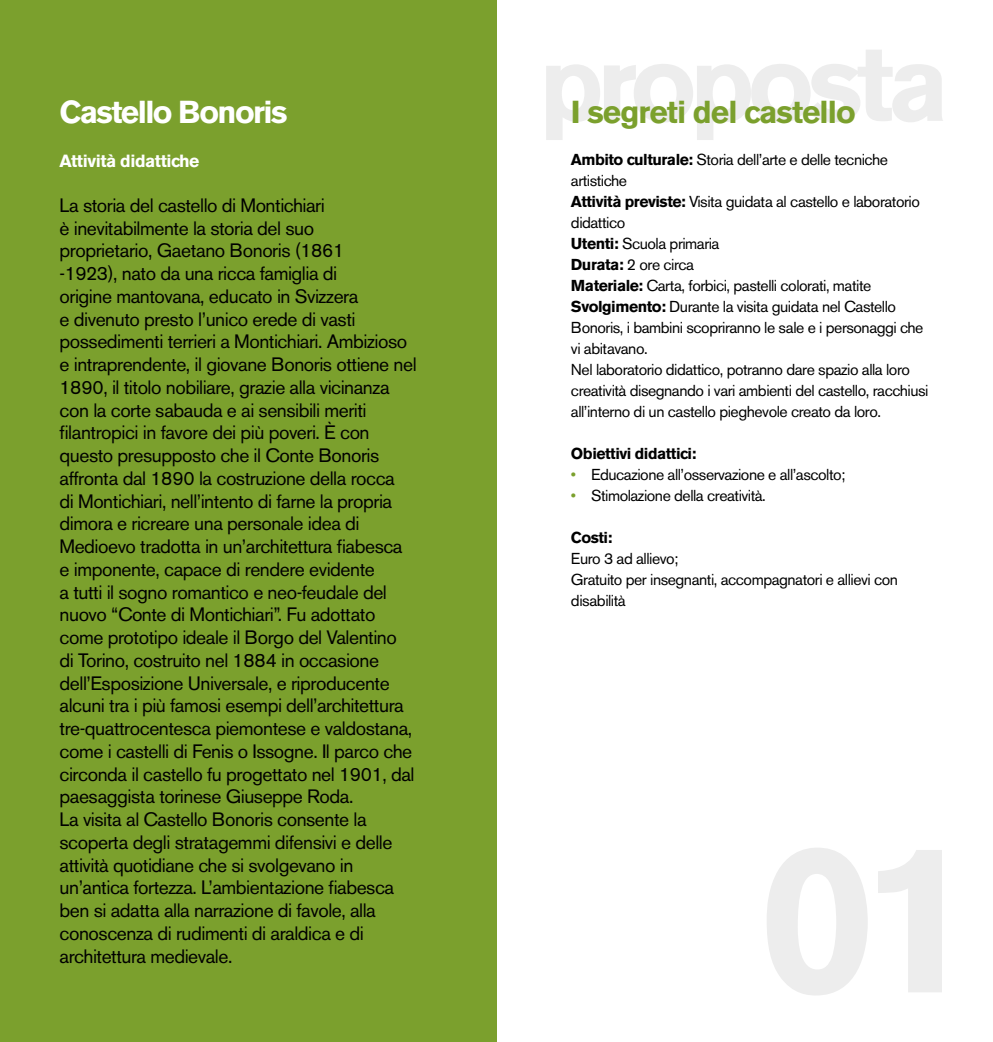
<style>
.page{position:relative;width:993px;height:1042px;background:#fff}
.page>*{position:absolute;margin:0;border:0;box-sizing:border-box;transform-origin:0 0}
.t1{font:700 31.5px "Akzidenz Grotesk BE";letter-spacing:-.03em;color:#7ba02d}
.Titolo_2{font:700 31.5px "Akzidenz Grotesk BE";letter-spacing:-.05em;color:#fff}
.Corpo_del_testo_2{font:19.25px/22.8px "Akzidenz Grotesk BE";letter-spacing:-.025em;color:#000}
.Titolo_2-2{font:700 17.5px "Akzidenz Grotesk BE";letter-spacing:-.025em;color:#fff}
.t2{font:15.75px/21px "Akzidenz Grotesk BE";letter-spacing:-.03em;color:#000}
.t3{font:700 15.75px "Akzidenz Grotesk BE";letter-spacing:-.03em;color:#000}
.s1{font-weight:700}
.s2{color:#7ba02d}
</style>
<div class="page">
<div style="left:0;top:0;width:496px;height:1042px;background:#7ba02d"></div>
<svg style="left:546px;top:50px;width:397px;height:90px"></svg>
<p class="Titolo_2" style="left:60px;top:94px;width:229px">Castello Bonoris</p>
<p class="Titolo_2-2" style="left:60px;top:151px;width:141px">Attività didattiche</p>
<p class="Corpo_del_testo_2" style="left:60px;top:194px;width:358px">La storia del castello di Montichiari<br>è inevitabilmente la storia del suo<br>proprietario, Gaetano Bonoris (1861<br>-1923), nato da una ricca famiglia di<br>origine mantovana, educato in Svizzera<br>e divenuto presto l’unico erede di vasti possedimenti terrieri a Montichiari. Ambizioso e intraprendente, il giovane Bonoris ottiene nel 1890, il titolo nobiliare, grazie alla vicinanza con la corte sabauda e ai sensibili meriti filantropici in favore dei più poveri. È con questo presupposto che il Conte Bonoris affronta dal 1890 la costruzione della rocca<br>di Montichiari, nell’intento di farne la propria dimora e ricreare una personale idea di Medioevo tradotta in un’architettura fiabesca e imponente, capace di rendere evidente<br>a tutti il sogno romantico e neo-feudale del nuovo “Conte di Montichiari”. Fu adottato come prototipo ideale il Borgo del Valentino<br>di Torino, costruito nel 1884 in occasione dell’Esposizione Universale, e riproducente alcuni tra i più famosi esempi dell’architettura tre-quattrocentesca piemontese e valdostana, come i castelli di Fenis o Issogne. Il parco che circonda il castello fu progettato nel 1901, dal paesaggista torinese Giuseppe Roda.</p>
<p class="Corpo_del_testo_2" style="left:60px;top:808px;width:336px">La visita al Castello Bonoris consente la scoperta degli stratagemmi difensivi e delle attività quotidiane che si svolgevano in un’antica fortezza. L’ambientazione fiabesca ben si adatta alla narrazione di favole, alla conoscenza di rudimenti di araldica e di architettura medievale.</p>
<p class="t1" style="left:570px;top:94px;width:286px">I segreti del castello</p>
<p class="t2" style="left:570px;top:149px;width:318px"><span class="s1">Ambito culturale:</span> Storia dell’arte e delle tecniche artistiche</p>
<p class="t2" style="left:570px;top:191px;width:350px"><span class="s1">Attività previste:</span> Visita guidata al castello e laboratorio didattico</p>
<p class="t2" style="left:570px;top:233px;width:150px"><span class="s1">Utenti:</span> Scuola primaria</p>
<p class="t2" style="left:570px;top:254px;width:125px"><span class="s1">Durata:</span> 2 ore circa</p>
<p class="t2" style="left:570px;top:275px;width:302px"><span class="s1">Materiale:</span> Carta, forbici, pastelli colorati, matite</p>
<p class="t2" style="left:570px;top:296px;width:354px"><span class="s1">Svolgimento:</span> Durante la visita guidata nel Castello<br>Bonoris, i bambini scopriranno le sale e i personaggi che vi abitavano.</p>
<p class="t2" style="left:570px;top:359px;width:359px">Nel laboratorio didattico, potranno dare spazio alla loro creatività disegnando i vari ambienti del castello, racchiusi all’interno di un castello pieghevole creato da loro.</p>
<p class="t3" style="left:570px;top:444px;width:127px">Obiettivi didattici:</p>
<p class="t2" style="left:570px;top:464px;width:276px"><span class="s2">•</span> Educazione all’osservazione e all’ascolto;</p>
<p class="t2" style="left:570px;top:485px;width:196px"><span class="s2">•</span> Stimolazione della creatività.</p>
<p class="t3" style="left:570px;top:528px;width:43px">Costi:</p>
<p class="t2" style="left:570px;top:548px;width:109px">Euro 3 ad allievo;</p>
<p class="t2" style="left:570px;top:569px;width:328px">Gratuito per insegnanti, accompagnatori e allievi con disabilità</p>
</div>
